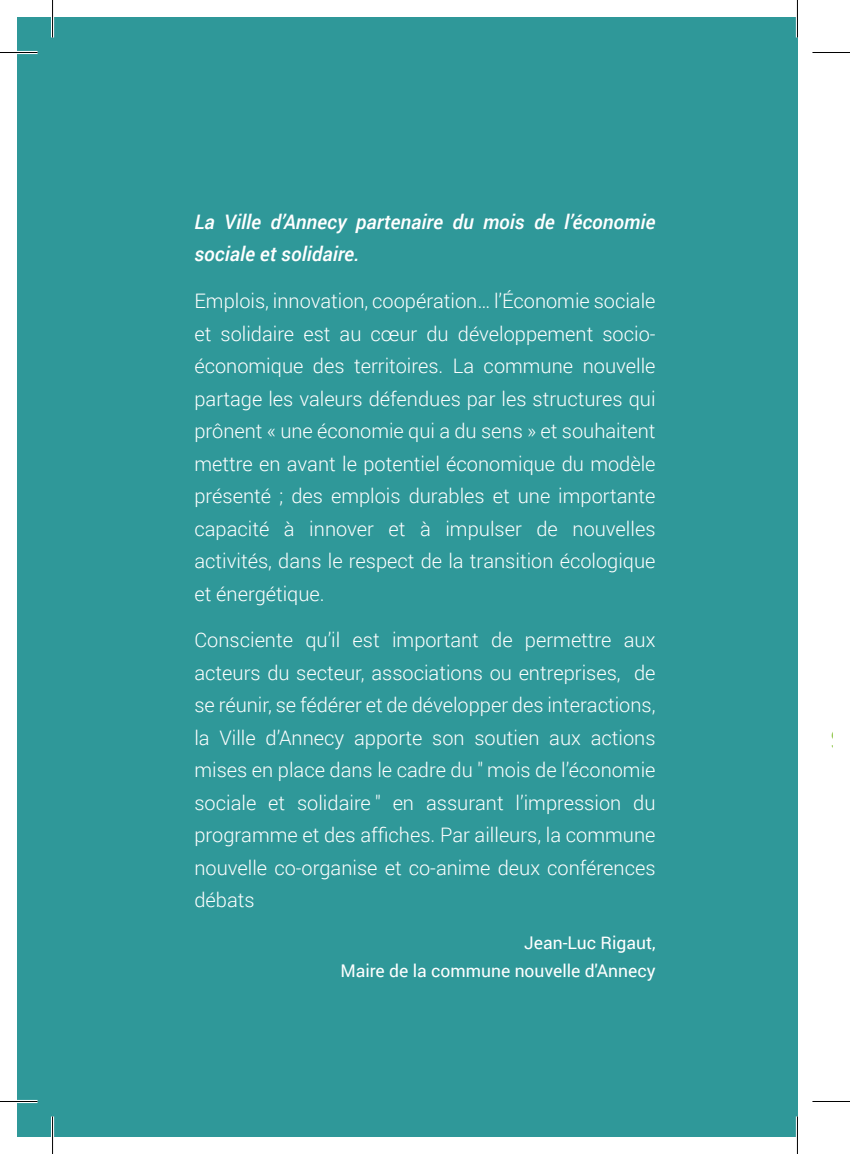
<style>
.page{position:relative;width:850px;height:1154px;background:#fff}
.page>*{position:absolute;margin:0;border:0;box-sizing:border-box;transform-origin:0 0}
.t1{font:25px "Nanami HM";color:#92c74d}
.t2{font:300 20px/32.5px "Roboto";color:#fff;text-align:justify}
.t3{font:italic 500 20px/32.5px "Roboto";color:#fff}
.t4{font:17.5px/27.5px "Roboto";color:#fff;text-align:right}
</style>
<div class="page">
<div style="left:17px;top:17px;width:780px;height:1120px;background:#2f9899"></div>
<hr style="left:0;top:51px;width:38px;height:3px;background:#fff">
<hr style="left:0;top:1100px;width:38px;height:3px;background:#fff">
<hr style="left:51px;top:0;width:3px;height:38px;background:#fff">
<hr style="left:51px;top:1116px;width:3px;height:38px;background:#fff">
<hr style="left:795px;top:0;width:3px;height:38px;background:#fff">
<hr style="left:795px;top:1116px;width:3px;height:38px;background:#fff">
<hr style="left:0;top:52px;width:38px;height:1px;background:#000">
<hr style="left:812px;top:52px;width:37px;height:1px;background:#000">
<hr style="left:0;top:1101px;width:38px;height:1px;background:#000">
<hr style="left:812px;top:1101px;width:37px;height:1px;background:#000">
<hr style="left:52px;top:0;width:1px;height:38px;background:#000">
<hr style="left:52px;top:1116px;width:1px;height:38px;background:#000">
<hr style="left:796px;top:0;width:1px;height:38px;background:#000">
<hr style="left:796px;top:1116px;width:1px;height:38px;background:#000">
<p class="t3" style="left:194px;top:205px;width:462px">La Ville d’Annecy partenaire du mois de l’économie sociale et solidaire.</p>
<p class="t2" style="left:194px;top:284px;width:462px">Emplois, innovation, coopération… l’Économie sociale et solidaire est au cœur du développement socio&shy;économique des territoires. La commune nouvelle partage les valeurs défendues par les structures qui prônent « une économie qui a du sens » et souhaitent mettre en avant le potentiel économique du modèle présenté ; des emplois durables et une importante capacité à innover et à impulser de nouvelles activités, dans le respect de la transition écologique et énergétique.</p>
<p class="t2" style="left:194px;top:623px;width:462px">Consciente qu’il est important de permettre aux acteurs du secteur, associations ou entreprises, de se réunir, se fédérer et de développer des interactions, la Ville d’Annecy apporte son soutien aux actions mises en place dans le cadre du " mois de l’économie sociale et solidaire " en assurant l’impression du programme et des affiches. Par ailleurs, la commune nouvelle co-organise et co-anime deux conférences débats</p>
<p class="t4" style="left:340px;top:928px;width:316px">Jean-Luc Rigaut,<br>Maire de la commune nouvelle d'Annecy</p>
<p class="t1" style="left:830px;top:725px;width:14px">S</p>
</div>
